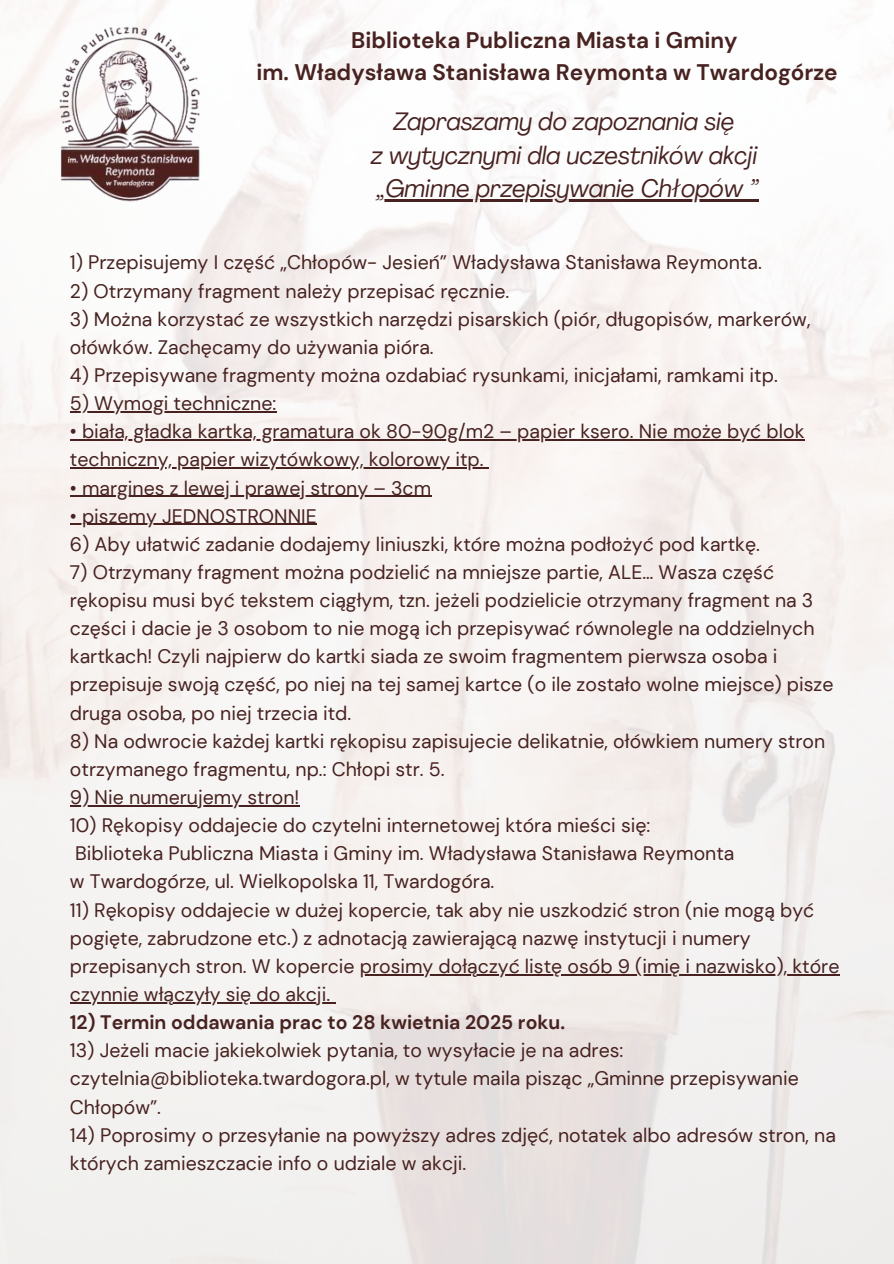
<style>
.page{position:relative;width:894px;height:1264px;background:#fff}
.page>*{position:absolute;margin:0;border:0;box-sizing:border-box;transform-origin:0 0}
.t1{font:italic 24.9px/33.8px "Agrandir";color:#472220;text-align:center}
.t2{font:700 22.5px/31.5px "DM Sans";color:#472220;text-align:center}
.t3{font:19.5px/28.2px "DM Sans";color:#472220}
.t4{font:700 19.5px "DM Sans";color:#472220}
</style>
<div class="page">
<img style="left:0;top:0;width:893px;height:1263px">
<img style="left:37px;top:25px;width:171px;height:180px">
<hr style="left:376px;top:200px;width:382px;height:2px;background:#472220">
<hr style="left:70px;top:411px;width:206px;height:1px;background:#472220">
<hr style="left:70px;top:439px;width:734px;height:1px;background:#472220">
<hr style="left:70px;top:467px;width:413px;height:1px;background:#472220">
<hr style="left:70px;top:495px;width:361px;height:2px;background:#472220">
<hr style="left:70px;top:524px;width:246px;height:1px;background:#472220">
<hr style="left:70px;top:805px;width:229px;height:1px;background:#472220">
<hr style="left:360px;top:974px;width:479px;height:1px;background:#472220">
<hr style="left:70px;top:1002px;width:260px;height:1px;background:#472220">
<p class="t2" style="left:256px;top:25px;width:582px">Biblioteka Publiczna Miasta i Gminy<br>im. Władysława Stanisława Reymonta w Twardogórze</p>
<p class="t1" style="left:371px;top:107px;width:387px">Zapraszamy do zapoznania się<br>z wytycznymi dla uczestników akcji</p>
<h1 class="t1" style="left:376px;top:174px;width:383px">„Gminne przepisywanie Chłopów ”</h1>
<h2 class="t3" style="left:70px;top:249px;width:693px">1) Przepisujemy I część „Chłopów- Jesień” Władysława Stanisława Reymonta.</h2>
<p class="t3" style="left:70px;top:277px;width:440px">2) Otrzymany fragment należy przepisać ręcznie.</p>
<p class="t3" style="left:70px;top:305px;width:741px">3) Można korzystać ze wszystkich narzędzi pisarskich (piór, długopisów, markerów, ołówków. Zachęcamy do używania pióra.</p>
<p class="t3" style="left:70px;top:361px;width:709px">4) Przepisywane fragmenty można ozdabiać rysunkami, inicjałami, ramkami itp.</p>
<p class="t3" style="left:70px;top:389px;width:208px">5) Wymogi techniczne:</p>
<p class="t3" style="left:70px;top:417px;width:736px">• biała, gładka kartka, gramatura ok 80-90g/m2 – papier ksero. Nie może być blok</p>
<p class="t3" style="left:70px;top:445px;width:415px">techniczny, papier wizytówkowy, kolorowy itp.</p>
<p class="t3" style="left:70px;top:474px;width:362px">• margines z lewej i prawej strony – 3cm</p>
<p class="t3" style="left:70px;top:502px;width:248px">• piszemy JEDNOSTRONNIE</p>
<p class="t3" style="left:70px;top:530px;width:691px">6) Aby ułatwić zadanie dodajemy liniuszki, które można podłożyć pod kartkę.</p>
<p class="t3" style="left:70px;top:558px;width:764px">7) Otrzymany fragment można podzielić na mniejsze partie, ALE… Wasza część rękopisu musi być tekstem ciągłym, tzn. jeżeli podzielicie otrzymany fragment na 3 części i dacie je 3 osobom to nie mogą ich przepisywać równolegle na oddzielnych kartkach! Czyli najpierw do kartki siada ze swoim fragmentem pierwsza osoba i przepisuje swoją część, po niej na tej samej kartce (o ile zostało wolne miejsce) pisze druga osoba, po niej trzecia itd.</p>
<p class="t3" style="left:70px;top:727px;width:756px">8) Na odwrocie każdej kartki rękopisu zapisujecie delikatnie, ołówkiem numery stron otrzymanego fragmentu, np.: Chłopi str. 5.</p>
<p class="t3" style="left:70px;top:783px;width:231px">9) Nie numerujemy stron!</p>
<p class="t3" style="left:70px;top:811px;width:582px">10) Rękopisy oddajecie do czytelni internetowej która mieści się:</p>
<p class="t3" style="left:75px;top:839px;width:660px">Biblioteka Publiczna Miasta i Gminy im. Władysława Stanisława Reymonta</p>
<p class="t3" style="left:70px;top:867px;width:426px">w Twardogórze, ul. Wielkopolska 11, Twardogóra.</p>
<p class="t3" style="left:70px;top:895px;width:770px">11) Rękopisy oddajecie w dużej kopercie, tak aby nie uszkodzić stron (nie mogą być pogięte, zabrudzone etc.) z adnotacją zawierającą nazwę instytucji i numery przepisanych stron. W kopercie prosimy dołączyć listę osób 9 (imię i nazwisko), które</p>
<p class="t3" style="left:70px;top:980px;width:262px">czynnie włączyły się do akcji.</p>
<p class="t4" style="left:70px;top:1009px;width:496px">12) Termin oddawania prac to 28 kwietnia 2025 roku.</p>
<p class="t3" style="left:70px;top:1036px;width:730px">13) Jeżeli macie jakiekolwiek pytania, to wysyłacie je na adres: czytelnia@biblioteka.twardogora.pl, w tytule maila pisząc „Gminne przepisywanie<br>Chłopów”.</p>
<p class="t3" style="left:70px;top:1120px;width:767px">14) Poprosimy o przesyłanie na powyższy adres zdjęć, notatek albo adresów stron, na których zamieszczacie info o udziale w akcji.</p>
</div>
